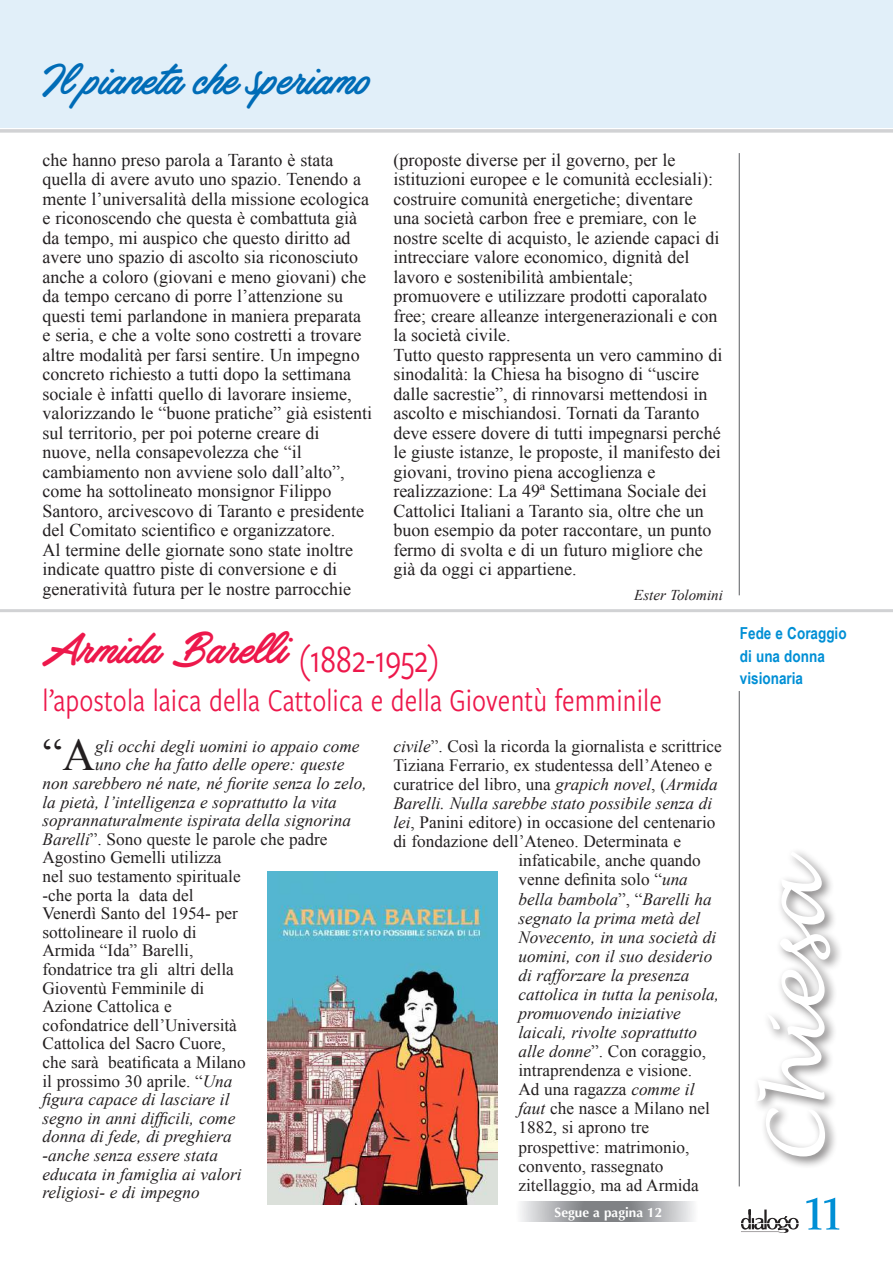
<style>
.page{position:relative;width:893px;height:1263px;background:#fff}
.page>*{position:absolute;margin:0;border:0;box-sizing:border-box;transform-origin:0 0}
.t1{font:italic 78px "Lucida Handwriting";color:#fff}
.t2{font:54px "Kontor Display";color:#008fd5}
.t3{font:51px "Haydon Brush PERSONALUSE";letter-spacing:.005em;color:#ed184b;scale:.92 1}
.t4{font:51px "Haydon Brush PERSONALUSE";letter-spacing:.005em;color:#006cb7;scale:.92 1}
.t5{font:45.3px "Times New Roman";color:#231f20}
.t6{font:33px "Freight Sans Cnd Pro";letter-spacing:.005em;color:#ed184b;scale:.92 1}
.t7{font:18px/19.5px "Times New Roman";color:#231f20}
.t8{font:17.25px "Times New Roman";color:#231f20}
.t9{font:italic 17.25px "Times New Roman";color:#231f20}
.t10{font:700 16.5px/22.5px "Arial Narrow";color:#008fd5}
.t11{font:italic 15px "Times New Roman";color:#231f20}
.t12{font:700 13.5px "Optima";color:#fff}
.s1{font-family:"Freight Sans Cnd Pro";font-size:40.5px}
.s2{font-style:italic}
.s3{font-style:normal}
</style>
<div class="page">
<svg style="left:741px;top:1209px;width:58px;height:24px"></svg>
<div style="left:0;top:0;width:893px;height:128px;background:#e1eff9"></div>
<hr style="left:0;top:129px;width:893px;height:3px;background:#d1d2d4">
<hr style="left:0;top:609px;width:893px;height:3px;background:#d1d2d4">
<hr style="left:739px;top:153px;width:1px;height:442px;background:#76787b">
<hr style="left:739px;top:691px;width:1px;height:495px;background:#76787b">
<div style="left:753px;top:847px;width:90px;height:322px;background:#231f20;opacity:.6"></div>
<img style="left:267px;top:872px;width:230px;height:332px">
<svg style="left:520px;top:1201px;width:174px;height:20px;background:#a9aaad"></svg>
<h3 class="t4" style="left:43px;top:53px;width:359px">Il pianeta che speriamo</h3>
<p class="t7" style="left:43px;top:150px;width:331px">che hanno preso parola a Taranto è stata quella di avere avuto uno spazio. Tenendo a mente l’universalità della missione ecologica e riconoscendo che questa è combattuta già da tempo, mi auspico che questo diritto ad avere uno spazio di ascolto sia riconosciuto anche a coloro (giovani e meno giovani) che da tempo cercano di porre l’attenzione su questi temi parlandone in maniera preparata e seria, e che a volte sono costretti a trovare altre modalità per farsi sentire. Un impegno concreto richiesto a tutti dopo la settimana sociale è infatti quello di lavorare insieme, valorizzando le “buone pratiche” già esistenti sul territorio, per poi poterne creare di nuove, nella consapevolezza che “il cambiamento non avviene solo dall’alto”, come ha sottolineato monsignor Filippo Santoro, arcivescovo di Taranto e presidente del Comitato scientifico e organizzatore.<br>Al termine delle giornate sono state inoltre indicate quattro piste di conversione e di generatività futura per le nostre parrocchie</p>
<p class="t7" style="left:393px;top:150px;width:330px">(proposte diverse per il governo, per le istituzioni europee e le comunità ecclesiali): costruire comunità energetiche; diventare una società carbon free e premiare, con le nostre scelte di acquisto, le aziende capaci di intrecciare valore economico, dignità del lavoro e sostenibilità ambientale; promuovere e utilizzare prodotti caporalato free; creare alleanze intergenerazionali e con la società civile.<br>Tutto questo rappresenta un vero cammino di sinodalità: la Chiesa ha bisogno di “uscire dalle sacrestie”, di rinnovarsi mettendosi in ascolto e mischiandosi. Tornati da Taranto deve essere dovere di tutti impegnarsi perché le giuste istanze, le proposte, il manifesto dei giovani, trovino piena accoglienza e realizzazione: La 49ª Settimana Sociale dei Cattolici Italiani a Taranto sia, oltre che un buon esempio da poter raccontare, un punto fermo di svolta e di un futuro migliore che già da oggi ci appartiene.</p>
<p class="t11" style="left:634px;top:585px;width:90px">Ester Tolomini</p>
<h3 class="t3" style="left:43px;top:622px;width:433px">Armida Barelli <span class="s1">(1882-1952)</span></h3>
<h3 class="t6" style="left:43px;top:678px;width:675px">l’apostola laica della Cattolica e della Gioventù femminile</h3>
<h3 class="t5" style="left:43px;top:725px;width:54px">“A</h3>
<p class="t9" style="left:95px;top:734px;width:266px">gli occhi degli uomini io appaio come</p>
<p class="t9" style="left:95px;top:753px;width:251px">uno che ha fatto delle opere: queste</p>
<p class="t9" style="left:43px;top:771px;width:326px">non sarebbero né nate, né fiorite senza lo zelo,</p>
<p class="t9" style="left:43px;top:790px;width:296px">la pietà, l’intelligenza e soprattutto la vita</p>
<p class="t9" style="left:43px;top:808px;width:310px">soprannaturalmente ispirata della signorina</p>
<p class="t8" style="left:43px;top:827px;width:287px"><span class="s2">Barelli</span>”. Sono queste le parole che padre</p>
<p class="t8" style="left:43px;top:846px;width:181px">Agostino Gemelli utilizza</p>
<p class="t8" style="left:43px;top:865px;width:200px">nel suo testamento spirituale</p>
<p class="t8" style="left:43px;top:883px;width:153px">-che porta la data del</p>
<p class="t8" style="left:43px;top:902px;width:197px">Venerdì Santo del 1954- per</p>
<p class="t8" style="left:43px;top:920px;width:156px">sottolineare il ruolo di</p>
<p class="t8" style="left:43px;top:939px;width:152px">Armida “Ida” Barelli,</p>
<p class="t8" style="left:43px;top:958px;width:193px">fondatrice tra gli altri della</p>
<p class="t8" style="left:43px;top:976px;width:163px">Gioventù Femminile di</p>
<p class="t8" style="left:43px;top:995px;width:131px">Azione Cattolica e</p>
<p class="t8" style="left:43px;top:1013px;width:196px">cofondatrice dell’Università</p>
<p class="t8" style="left:43px;top:1032px;width:185px">Cattolica del Sacro Cuore,</p>
<p class="t8" style="left:43px;top:1050px;width:205px">che sarà beatificata a Milano</p>
<p class="t8" style="left:43px;top:1069px;width:192px">il prossimo 30 aprile. “<span class="s2">Una</span></p>
<p class="t9" style="left:43px;top:1087px;width:188px">figura capace di lasciare il</p>
<p class="t9" style="left:43px;top:1106px;width:194px">segno in anni difficili, come</p>
<p class="t9" style="left:43px;top:1125px;width:191px">donna di fede, di preghiera</p>
<p class="t9" style="left:43px;top:1143px;width:177px">-anche senza essere stata</p>
<p class="t9" style="left:43px;top:1162px;width:201px">educata in famiglia ai valori</p>
<p class="t9" style="left:43px;top:1180px;width:159px">religiosi- e di impegno</p>
<p class="t8" style="left:393px;top:734px;width:330px"><span class="s2">civile</span>”. Così la ricorda la giornalista e scrittrice</p>
<p class="t8" style="left:393px;top:754px;width:320px">Tiziana Ferrario, ex studentessa dell’Ateneo e</p>
<p class="t8" style="left:393px;top:773px;width:326px">curatrice del libro, una <span class="s2">grapich novel</span>, (<span class="s2">Armida</span></p>
<p class="t9" style="left:393px;top:791px;width:321px">Barelli. Nulla sarebbe stato possibile senza di</p>
<p class="t8" style="left:393px;top:811px;width:324px"><span class="s2">lei</span>, Panini editore) in occasione del centenario</p>
<p class="t8" style="left:393px;top:830px;width:289px">di fondazione dell’Ateneo. Determinata e</p>
<p class="t8" style="left:518px;top:849px;width:184px">infaticabile, anche quando</p>
<p class="t8" style="left:518px;top:868px;width:171px">venne definita solo “<span class="s2">una</span></p>
<p class="t9" style="left:518px;top:887px;width:195px">bella bambola<span class="s3">”, “</span>Barelli ha</p>
<p class="t9" style="left:518px;top:906px;width:183px">segnato la prima metà del</p>
<p class="t9" style="left:518px;top:925px;width:199px">Novecento, in una società di</p>
<p class="t9" style="left:518px;top:944px;width:195px">uomini, con il suo desiderio</p>
<p class="t9" style="left:518px;top:963px;width:173px">di rafforzare la presenza</p>
<p class="t9" style="left:518px;top:982px;width:202px">cattolica in tutta la penisola,</p>
<p class="t9" style="left:518px;top:1001px;width:164px">promuovendo iniziative</p>
<p class="t9" style="left:518px;top:1020px;width:180px">laicali, rivolte soprattutto</p>
<p class="t8" style="left:518px;top:1040px;width:189px"><span class="s2">alle donne</span>”. Con coraggio,</p>
<p class="t8" style="left:518px;top:1059px;width:175px">intraprendenza e visione.</p>
<p class="t8" style="left:518px;top:1078px;width:178px">Ad una ragazza <span class="s2">comme il</span></p>
<p class="t8" style="left:518px;top:1097px;width:193px"><span class="s2">faut</span> che nasce a Milano nel</p>
<p class="t8" style="left:518px;top:1116px;width:132px">1882, si aprono tre</p>
<p class="t8" style="left:518px;top:1135px;width:173px">prospettive: matrimonio,</p>
<p class="t8" style="left:518px;top:1154px;width:147px">convento, rassegnato</p>
<p class="t8" style="left:518px;top:1173px;width:182px">zitellaggio, ma ad Armida</p>
<p class="t12" style="left:555px;top:1204px;width:109px">Segue a pagina 12</p>
<p class="t10" style="left:740px;top:621px;width:108px">Fede e Coraggio di una donna visionaria</p>
<h1 class="t1" style="left:749px;top:1165px;width:315px;rotate:-90deg">C hiesa</h1>
<h2 class="t2" style="left:806px;top:1177px;width:37px">11</h2>
</div>
